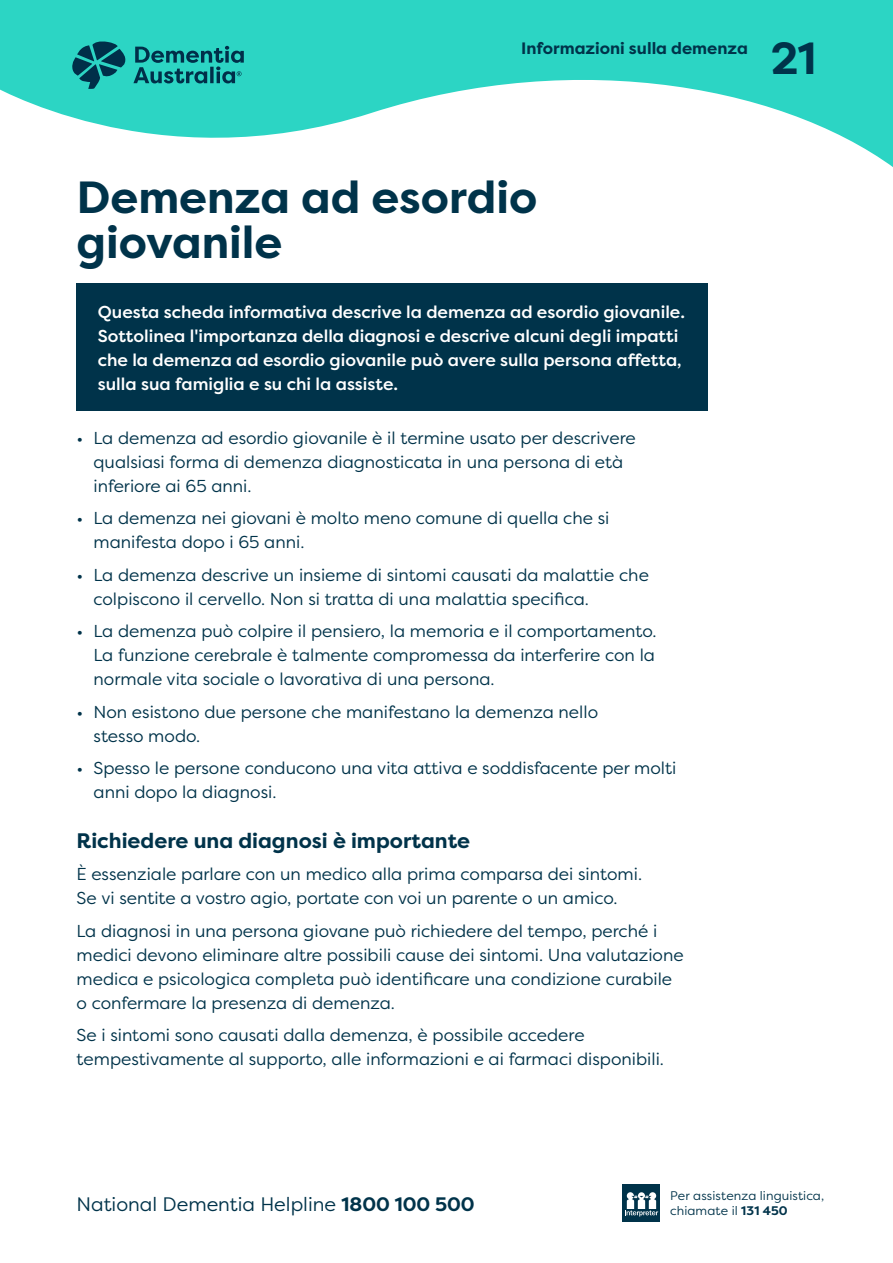
<style>
.page{position:relative;width:893px;height:1263px;background:#fff}
.page>*{position:absolute;margin:0;border:0;box-sizing:border-box;transform-origin:0 0}
.t1{font:700 45px/45px "Filson Pro";color:#00334a}
.t2{font:700 21px "Filson Pro";color:#00334a}
.t3{font:19.5px "Filson Pro";color:#00334a}
.t4{font:17.25px/24px "Filson Pro";color:#00334a}
.t5{font:500 17.25px/24px "Filson Pro";color:#fff}
.t6{font:700 16.5px "Filson Pro";color:#00334a}
.t7{font:12.45px/15px "Filson Pro";letter-spacing:.01em;color:#00334a}
.s1{font-weight:700}
</style>
<div class="page">
<svg style="left:0;top:0;width:893px;height:167px;fill:#2cd5c4"></svg>
<svg style="left:72px;top:41px;width:172px;height:48px;background:#1d9d9a"></svg>
<div style="left:77px;top:284px;width:631px;height:127px;background:#00334a"></div>
<div style="left:623px;top:1184px;width:37px;height:37px;background:#00334a"></div>
<svg style="left:625px;top:1192px;width:33px;height:24px"></svg>
<p class="t6" style="left:521px;top:38px;width:228px">Informazioni sulla demenza</p>
<p class="t1" style="left:771px;top:36px;width:47px">21</p>
<p class="t1" style="left:77px;top:175px;width:462px">Demenza ad esordio giovanile</p>
<p class="t5" style="left:98px;top:299px;width:589px">Questa scheda informativa descrive la demenza ad esordio giovanile.<br>Sottolinea l'importanza della diagnosi e descrive alcuni degli impatti che la demenza ad esordio giovanile può avere sulla persona affetta, sulla sua famiglia e su chi la assiste.</p>
<p class="t4" style="left:94px;top:425px;width:544px;text-indent:-17px">• La demenza ad esordio giovanile è il termine usato per descrivere qualsiasi forma di demenza diagnosticata in una persona di età inferiore ai 65 anni.</p>
<p class="t4" style="left:94px;top:506px;width:517px;text-indent:-17px">• La demenza nei giovani è molto meno comune di quella che si manifesta dopo i 65 anni.</p>
<p class="t4" style="left:94px;top:562px;width:557px;text-indent:-17px">• La demenza descrive un insieme di sintomi causati da malattie che colpiscono il cervello. Non si tratta di una malattia specifica.</p>
<p class="t4" style="left:94px;top:619px;width:565px;text-align:justify;text-indent:-17px">• La demenza può colpire il pensiero, la memoria e il comportamento.<br>La funzione cerebrale è talmente compromessa da interferire con la normale vita sociale o lavorativa di una persona.</p>
<p class="t4" style="left:94px;top:699px;width:506px;text-indent:-17px">• Non esistono due persone che manifestano la demenza nello stesso modo.</p>
<p class="t4" style="left:94px;top:756px;width:584px;text-indent:-17px">• Spesso le persone conducono una vita attiva e soddisfacente per molti anni dopo la diagnosi.</p>
<p class="t2" style="left:77px;top:827px;width:395px">Richiedere una diagnosi è importante</p>
<p class="t4" style="left:77px;top:862px;width:567px">È essenziale parlare con un medico alla prima comparsa dei sintomi.<br>Se vi sentite a vostro agio, portate con voi un parente o un amico.</p>
<p class="t4" style="left:77px;top:918px;width:609px">La diagnosi in una persona giovane può richiedere del tempo, perché i medici devono eliminare altre possibili cause dei sintomi. Una valutazione medica e psicologica completa può identificare una condizione curabile o confermare la presenza di demenza.</p>
<p class="t4" style="left:77px;top:1023px;width:589px">Se i sintomi sono causati dalla demenza, è possibile accedere tempestivamente al supporto, alle informazioni e ai farmaci disponibili.</p>
<p class="t3" style="left:77px;top:1191px;width:400px">National Dementia Helpline <span class="s1">1800 100 500</span></p>
<p class="t7" style="left:670px;top:1188px;width:156px">Per assistenza linguistica, chiamate il <span class="s1">131 450</span></p>
</div>
